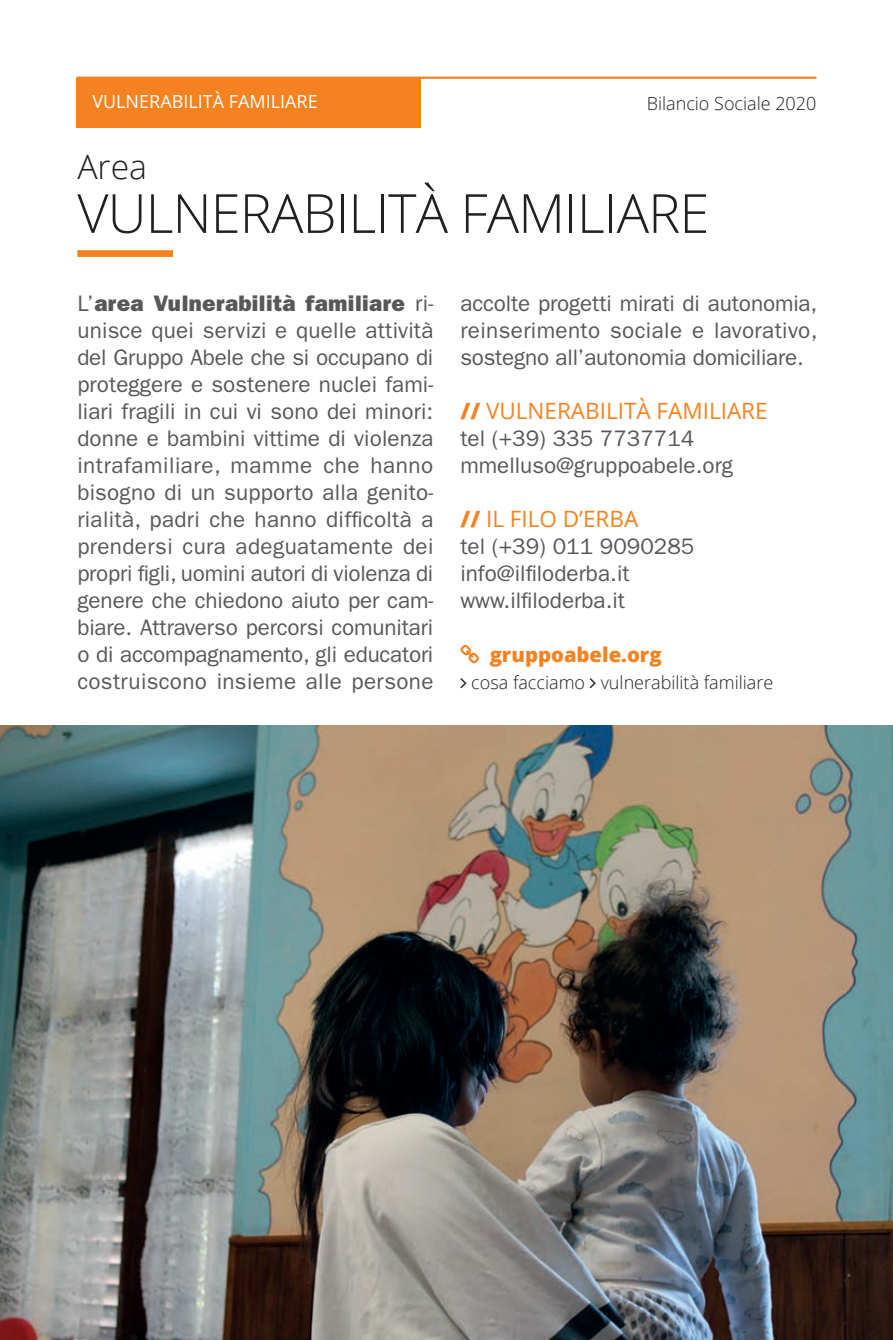
<style>
.page{position:relative;width:893px;height:1340px;background:#fff}
.page>*{position:absolute;margin:0;border:0;box-sizing:border-box;transform-origin:0 0}
.t1{font:300 54px "Open Sans";letter-spacing:-.015em;color:#231f20}
.t2{font:300 33.75px "Open Sans";color:#231f20}
.t3{font:22.5px/27px "ITC Franklin Gothic Std";color:#57585a;text-align:justify}
.t4{font:22.5px "Open Sans";color:#f58220}
.t5{font:800 20.25px "Open Sans";color:#f58220}
.t6{font:300 18px "Open Sans";color:#231f20}
.t7{font:18px "Open Sans";color:#fff}
.s1{font-family:"ITC Franklin Gothic Std Hvy"}
.s2{font-weight:800}
</style>
<div class="page">
<div style="left:77px;top:250px;width:96px;height:7px;background:#f58220"></div>
<hr style="left:77px;top:77px;width:739px;height:2px;background:#f58220">
<div style="left:77px;top:78px;width:344px;height:50px;background:#f58220"></div>
<img style="left:0;top:725px;width:893px;height:614px">
<p class="t7" style="left:92px;top:89px;width:227px">VULNERABILITÀ FAMILIARE</p>
<p class="t6" style="left:647px;top:91px;width:171px">Bilancio Sociale 2020</p>
<p class="t2" style="left:77px;top:144px;width:71px">Area</p>
<p class="t1" style="left:77px;top:176px;width:633px">VULNERABILITÀ FAMILIARE</p>
<p class="t3" style="left:77px;top:290px;width:358px">L’<span class="s1">area Vulnerabilità familiare</span> ri&shy;unisce quei servizi e quelle attività del Gruppo Abele che si occupano di proteggere e sostenere nuclei fami&shy;liari fragili in cui vi sono dei minori: donne e bambini vittime di violenza intrafamiliare, mamme che hanno bisogno di un supporto alla genito&shy;rialità, padri che hanno difficoltà a prendersi cura adeguatamente dei propri figli, uomini autori di violenza di genere che chiedono aiuto per cam&shy;biare. Attraverso percorsi comunitari o di accompagnamento, gli educatori costruiscono insieme alle persone</p>
<p class="t3" style="left:460px;top:290px;width:359px">accolte progetti mirati di autonomia, reinserimento sociale e lavorativo, sostegno all’autonomia domiciliare.</p>
<p class="t4" style="left:460px;top:395px;width:309px"><span class="s2">//</span> VULNERABILITÀ FAMILIARE</p>
<p class="t3" style="left:460px;top:425px;width:235px">tel (+39) 335 7737714</p>
<p class="t3" style="left:460px;top:452px;width:274px">mmelluso@gruppoabele.org</p>
<p class="t4" style="left:460px;top:503px;width:179px"><span class="s2">//</span> IL FILO D’ERBA</p>
<p class="t3" style="left:460px;top:533px;width:235px">tel (+39) 011 9090285</p>
<p class="t3" style="left:460px;top:560px;width:171px">info@ilfiloderba.it</p>
<p class="t3" style="left:460px;top:587px;width:166px">www.ilfiloderba.it</p>
<p class="t5" style="left:490px;top:639px;width:174px">gruppoabele.org</p>
<p class="t6" style="left:471px;top:670px;width:304px">cosa facciamo vulnerabilità familiare</p>
</div>
